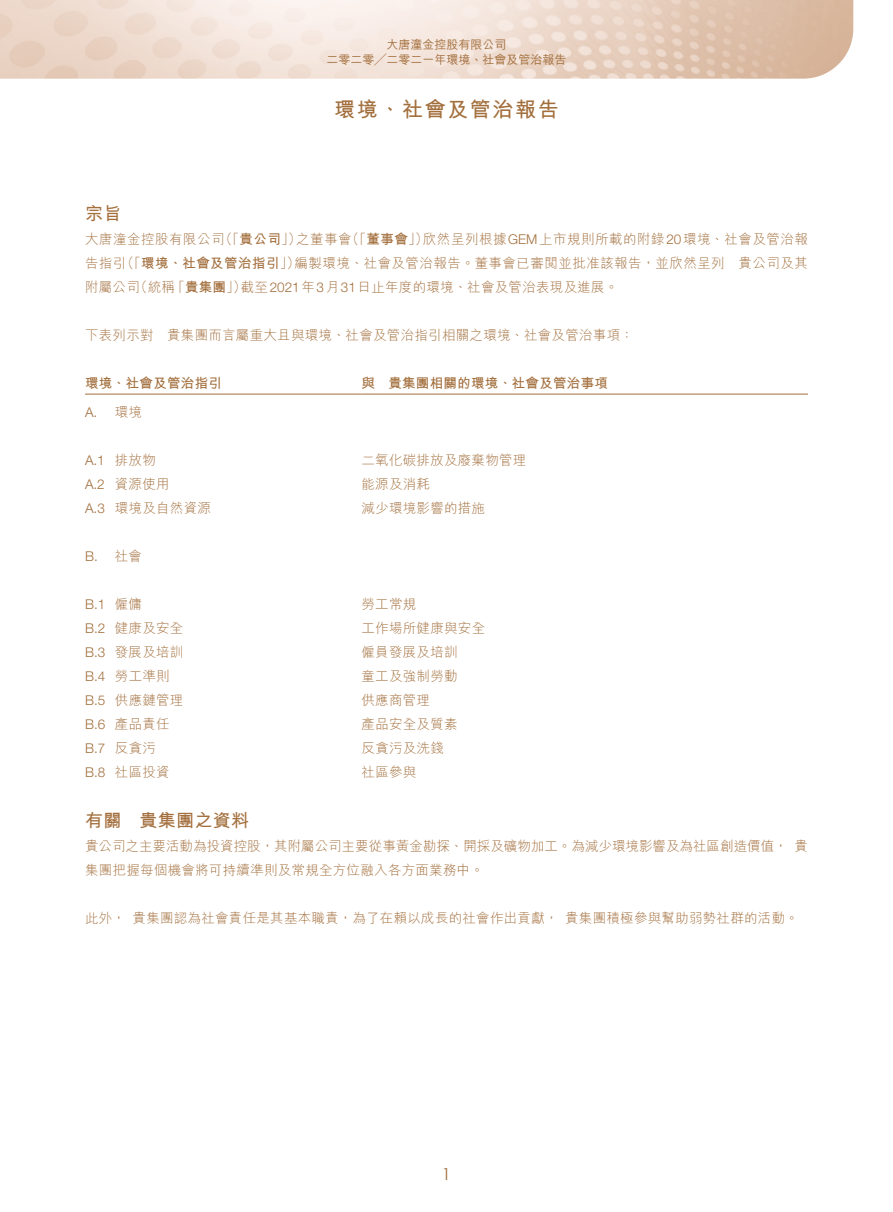
<style>
.page{position:relative;width:893px;height:1212px;background:#fff}
.page>*{position:absolute;margin:0;border:0;box-sizing:border-box;transform-origin:0 0}
.t1{font:700 21px "M Hei HK";letter-spacing:.08em;color:#a36f3d}
.t2{font:700 18px "M Hei HK";letter-spacing:.02em;color:#a36f3d}
.t3{font:16.5px "Century Gothic";color:#a36f3d}
.t4{font:300 13.5px/24px "M Hei HK";letter-spacing:.02em;color:#a36f3d;text-align:justify}
.t5{font:300 13.5px/24px "M Hei HK";color:#a36f3d}
.t6{font:700 13.5px "M Hei HK";letter-spacing:.02em;color:#a36f3d}
.t7{font:300 13.5px "Helvetica Neue LT Std";color:#a36f3d}
.t8{font:500 12px/15px "M Hei HK";color:#a36f3d;text-align:center}
.s1{font-weight:700}
.s2{font-family:"Helvetica Neue LT Std"}
.s3{font-family:"M Hei HK"}
</style>
<div class="page">
<img style="left:0;top:0;width:853px;height:79px">
<hr style="left:85px;top:394px;width:276px;height:1px;background:#a36f3d">
<hr style="left:361px;top:394px;width:447px;height:1px;background:#a36f3d">
<p class="t8" style="left:326px;top:36px;width:241px">大唐潼金控股有限公司<br>二零二零╱二零二一年環境、社會及管治報告</p>
<h1 class="t1" style="left:334px;top:94px;width:226px">環境、社會及管治報告</h1>
<h2 class="t2" style="left:85px;top:200px;width:38px">宗旨</h2>
<p class="t4" style="left:85px;top:227px;width:724px">大唐潼金控股有限公司（「<span class="s1">貴公司</span>」）之董事會（「<span class="s1">董事會</span>」）欣然呈列根據<span class="s2">GEM</span>上市規則所載的附錄<span class="s2">20</span>環境、社會及管治報告指引（「<span class="s1">環境、社會及管治指引</span>」）編製環境、社會及管治報告。董事會已審閱並批准該報告，並欣然呈列 貴公司及其附屬公司（統稱「<span class="s1">貴集團</span>」）截至<span class="s2">2021</span>年<span class="s2">3</span>月<span class="s2">31</span>日止年度的環境、社會及管治表現及進展。</p>
<p class="t4" style="left:85px;top:323px;width:550px">下表列示對 貴集團而言屬重大且與環境、社會及管治指引相關之環境、社會及管治事項：</p>
<p class="t6" style="left:85px;top:373px;width:138px">環境、社會及管治指引</p>
<p class="t6" style="left:361px;top:373px;width:248px">與 貴集團相關的環境、社會及管治事項</p>
<p class="t7" style="left:85px;top:404px;width:59px">A. <span class="s3">環境</span></p>
<p class="t7" style="left:85px;top:452px;width:72px">A.1 <span class="s3">排放物</span></p>
<p class="t4" style="left:361px;top:448px;width:166px">二氧化碳排放及廢棄物管理</p>
<p class="t4" style="left:85px;top:472px;width:86px"><span class="s2">A.2</span> 資源使用</p>
<p class="t4" style="left:361px;top:472px;width:70px">能源及消耗</p>
<p class="t4" style="left:85px;top:496px;width:127px"><span class="s2">A.3</span> 環境及自然資源</p>
<p class="t4" style="left:361px;top:496px;width:125px">減少環境影響的措施</p>
<p class="t7" style="left:85px;top:548px;width:59px">B. <span class="s3">社會</span></p>
<p class="t7" style="left:85px;top:596px;width:59px">B.1 <span class="s3">僱傭</span></p>
<p class="t4" style="left:361px;top:592px;width:56px">勞工常規</p>
<p class="t4" style="left:85px;top:616px;width:100px"><span class="s2">B.2</span> 健康及安全</p>
<p class="t4" style="left:361px;top:616px;width:125px">工作場所健康與安全</p>
<p class="t4" style="left:85px;top:640px;width:100px"><span class="s2">B.3</span> 發展及培訓</p>
<p class="t4" style="left:361px;top:640px;width:98px">僱員發展及培訓</p>
<p class="t4" style="left:85px;top:664px;width:86px"><span class="s2">B.4</span> 勞工準則</p>
<p class="t4" style="left:362px;top:664px;width:98px">童工及強制勞動</p>
<p class="t4" style="left:85px;top:688px;width:100px"><span class="s2">B.5</span> 供應鏈管理</p>
<p class="t4" style="left:362px;top:688px;width:70px">供應商管理</p>
<p class="t4" style="left:85px;top:712px;width:86px"><span class="s2">B.6</span> 產品責任</p>
<p class="t4" style="left:362px;top:712px;width:98px">產品安全及質素</p>
<p class="t7" style="left:85px;top:740px;width:72px">B.7 <span class="s3">反貪污</span></p>
<p class="t4" style="left:362px;top:736px;width:84px">反貪污及洗錢</p>
<p class="t4" style="left:85px;top:760px;width:86px"><span class="s2">B.8</span> 社區投資</p>
<p class="t4" style="left:362px;top:760px;width:56px">社區參與</p>
<h2 class="t2" style="left:85px;top:808px;width:166px">有關 貴集團之資料</h2>
<p class="t5" style="left:85px;top:834px;width:724px">貴公司之主要活動為投資控股，其附屬公司主要從事黃金勘探、開採及礦物加工。為減少環境影響及為社區創造價值，貴集團把握每個機會將可持續準則及常規全方位融入各方面業務中。</p>
<p class="t4" style="left:85px;top:906px;width:715px">此外，貴集團認為社會責任是其基本職責，為了在賴以成長的社會作出貢獻，貴集團積極參與幫助弱勢社群的活動。</p>
<p class="t3" style="left:442px;top:1162px;width:11px">1</p>
</div>
